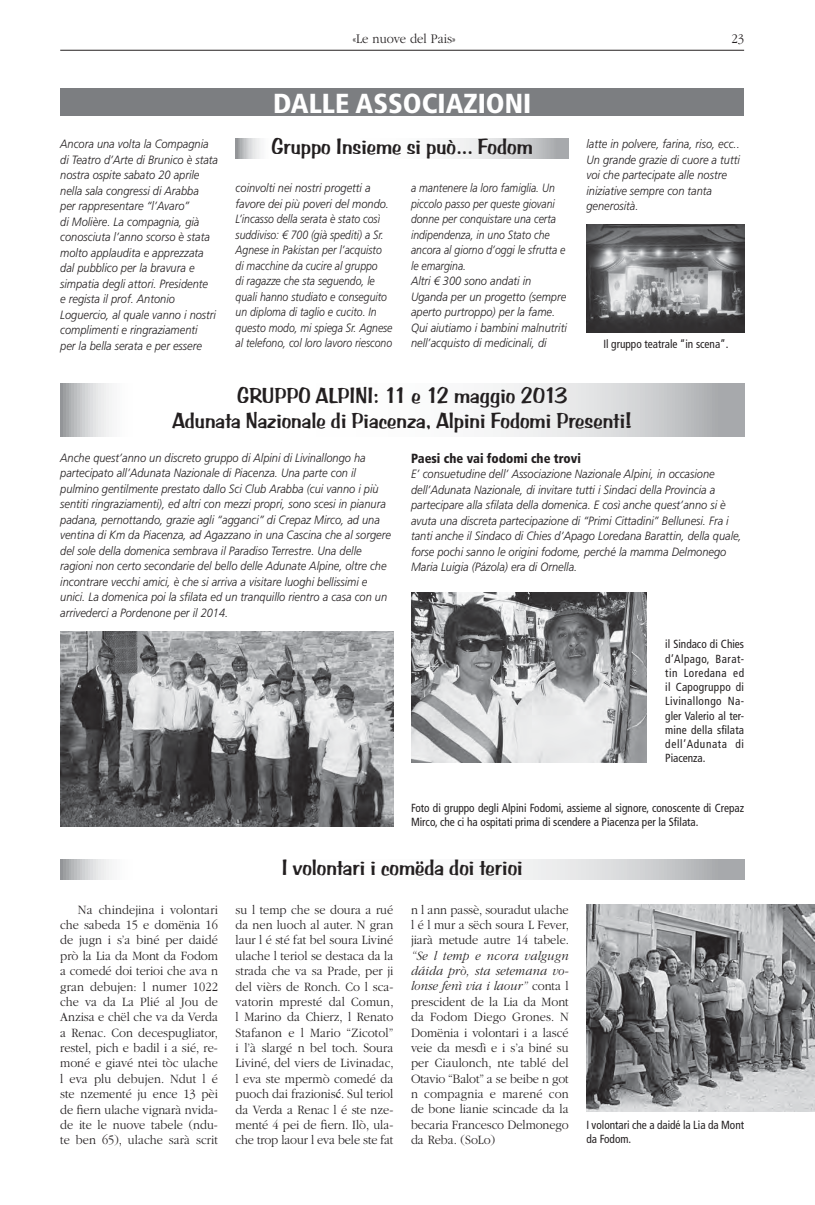
<style>
.page{position:relative;width:815px;height:1205px;background:#fff}
.page>*{position:absolute;margin:0;border:0;box-sizing:border-box;transform-origin:0 0}
.t1{font:900 condensed 27.5px "Frutiger LT Std";color:#fff}
.t2{font:22.5px/25px "Arab Bru D";color:#231f20;text-align:center;scale:.92 1}
.t3{font:300 13.75px "ITC Garamond Std";color:#231f20;scale:.92 1}
.t4{font:300 13.25px/15.4px "ITC Garamond Std";color:#231f20;text-align:justify;scale:.93 1}
.t5{font:900 condensed 13.25px "Frutiger LT Std";color:#231f20;scale:.96 1}
.t6{font:italic 300 12px/15.5px "Frutiger LT Std";color:#231f20;scale:.92 1}
.t7{font:italic 300 12px/15.5px "Frutiger LT Std";color:#231f20;scale:.87 1}
.t8{font:condensed 11.75px/14.2px "Frutiger LT Std";color:#231f20;scale:.96 1}
.s1{font-family:"Times";font-weight:400}
.s2{font-style:italic}
</style>
<div class="page">
<hr style="left:60px;top:50px;width:684px;height:1px;background:#231f20">
<svg style="left:236px;top:139px;width:333px;height:20px"></svg>
<svg style="left:60px;top:383px;width:684px;height:53px"></svg>
<div style="left:60px;top:89px;width:684px;height:27px;background:#7c7e81"></div>
<img style="left:586px;top:225px;width:159px;height:107px">
<img style="left:60px;top:631px;width:333px;height:195px">
<img style="left:411px;top:593px;width:235px;height:169px">
<svg style="left:60px;top:859px;width:684px;height:20px"></svg>
<img style="left:587px;top:904px;width:228px;height:207px">
<p class="t3" style="left:353px;top:34px;width:113px">«Le nuove del Pais»</p>
<p class="t3" style="left:731px;top:34px;width:15px">23</p>
<p class="t6" style="left:60px;top:137px;width:173px">Ancora una volta la Compagnia di Teatro d’Arte di Brunico è stata nostra ospite sabato 20 aprile nella sala congressi di Arabba<br>per rappresentare “l’Avaro”<br>di Molière. La compagnia, già conosciuta l’anno scorso è stata molto applaudita e apprezzata dal pubblico per la bravura e simpatia degli attori. Presidente<br>e regista il prof. Antonio<br>Loguercio, al quale vanno i nostri complimenti e ringraziamenti<br>per la bella serata e per essere</p>
<h1 class="t1" style="left:273px;top:90px;width:260px">DALLE ASSOCIAZIONI</h1>
<h2 class="t2" style="left:272px;top:137px;width:286px">Gruppo Insieme si può... Fodom</h2>
<p class="t6" style="left:236px;top:181px;width:172px">coinvolti nei nostri progetti a favore dei più poveri del mondo.<br>L’incasso della serata è stato così suddiviso: € 700 (già spediti) a Sr.<br>Agnese in Pakistan per l’acquisto di macchine da cucire al gruppo<br>di ragazze che sta seguendo, le quali hanno studiato e conseguito un diploma di taglio e cucito. In questo modo, mi spiega Sr. Agnese al telefono, col loro lavoro riescono</p>
<p class="t7" style="left:411px;top:181px;width:181px">a mantenere la loro famiglia. Un piccolo passo per queste giovani donne per conquistare una certa indipendenza, in uno Stato che ancora al giorno d’oggi le sfrutta e le emargina.<br>Altri € 300 sono andati in<br>Uganda per un progetto (sempre aperto purtroppo) per la fame.<br>Qui aiutiamo i bambini malnutriti nell’acquisto di medicinali, di</p>
<p class="t6" style="left:586px;top:137px;width:168px">latte in polvere, farina, riso, ecc..<br>Un grande grazie di cuore a tutti voi che partecipate alle nostre iniziative sempre con tanta generosità.</p>
<p class="t8" style="left:603px;top:337px;width:132px">Il gruppo teatrale “in scena”.</p>
<h2 class="t2" style="left:172px;top:385px;width:501px">GRUPPO ALPINI: 11 e 12 maggio 2013<br>Adunata Nazionale di Piacenza, Alpini Fodomi Presenti!</h2>
<p class="t6" style="left:60px;top:450px;width:361px">Anche quest’anno un discreto gruppo di Alpini di Livinallongo ha partecipato all’Adunata Nazionale di Piacenza. Una parte con il pulmino gentilmente prestato dallo Sci Club Arabba (cui vanno i più sentiti ringraziamenti), ed altri con mezzi propri, sono scesi in pianura padana, pernottando, grazie agli “agganci” di Crepaz Mirco, ad una ventina di Km da Piacenza, ad Agazzano in una Cascina che al sorgere del sole della domenica sembrava il Paradiso Terrestre. Una delle ragioni non certo secondarie del bello delle Adunate Alpine, oltre che incontrare vecchi amici, è che si arriva a visitare luoghi bellissimi e unici. La domenica poi la sfilata ed un tranquillo rientro a casa con un arrivederci a Pordenone per il 2014.</p>
<p class="t5" style="left:411px;top:452px;width:179px">Paesi che vai fodomi che trovi</p>
<p class="t6" style="left:411px;top:467px;width:361px">E’ consuetudine dell’ Associazione Nazionale Alpini, in occasione dell’Adunata Nazionale, di invitare tutti i Sindaci della Provincia a partecipare alla sfilata della domenica. E così anche quest’anno si è avuta una discreta partecipazione di “Primi Cittadini” Bellunesi. Fra i tanti anche il Sindaco di Chies d’Apago Loredana Barattin, della quale, forse pochi sanno le origini fodome, perché la mamma Delmonego Maria Luigia (Pázola) era di Ornella.</p>
<p class="t8" style="left:665px;top:638px;width:84px;text-align:justify">il Sindaco di Chies d’Alpago, Barat&shy;tin Loredana ed il Capogruppo di Livinallongo Na&shy;gler Valerio al ter&shy;mine della sfilata dell’Adunata di Piacenza.</p>
<p class="t4" style="left:60px;top:903px;width:171px;text-indent:18px">Na chindejina i volontari che sabeda 15 e domënia 16 de jugn i s’a biné per daidé prò la Lia da Mont da Fodom a comedé doi terioi che ava n gran debujen: l numer 1022 che va da La Plié al Jou de Anzisa e chël che va da Verda a Renac. Con decespugliator, restel, pich e badil i a sié, re&shy;moné e giavé ntei tòc ulache l eva plu debujen. Ndut l é ste nzementé ju ence 13 pèi de fiern ulache vignarà nvida&shy;de ite le nuove tabele (ndu&shy;te ben 65), ulache sarà scrit</p>
<p class="t8" style="left:411px;top:801px;width:348px">Foto di gruppo degli Alpini Fodomi, assieme al signore, conoscente di Crepaz<br>Mirco, che ci ha ospitati prima di scendere a Piacenza per la Sfilata.</p>
<h2 class="t2" style="left:282px;top:857px;width:263px">I volontari i comëda doi terioi</h2>
<p class="t4" style="left:236px;top:903px;width:171px">su l temp che se doura a rué da nen luoch al auter. N gran laur l é sté fat bel soura Liviné ulache l teriol se destaca da la strada che va sa Prade, per ji del vièrs de Ronch. Co l sca&shy;vatorin mpresté dal Comun, l Marino da Chierz, l Renato Stafanon e l Mario “Zicotol” i l’à slargé n bel toch. Soura Liviné, del viers de Livinadac, l eva ste mpermò comedé da puoch dai frazionis<span class="s1">ć</span>. Sul teriol da Verda a Renac l é ste nze&shy;menté 4 pei de fiern. Ilò, ula&shy;che trop laour l eva bele ste fat</p>
<p class="t4" style="left:411px;top:903px;width:171px">n l ann passè, souradut ulache l é l mur a sëch soura L Fever, jiarà metude autre 14 tabele.</p>
<p class="t4" style="left:411px;top:949px;width:171px"><span class="s2">“Se l temp e ncora valgugn dáida prò, sta setemana vo&shy;lonse fenì via i laour”</span> conta l prescident de la Lia da Mont da Fodom Diego Grones. N Domënia i volontari i a lascé veie da mesdì e i s’a biné su per Ciaulonch, nte tablé del Otavio “Balot” a se beibe n got n compagnia e marené con de bone lianie scincade da la becaria Francesco Delmonego da Reba. (SoLo)</p>
<p class="t8" style="left:586px;top:1118px;width:166px">I volontari che a daidé la Lia da Mont da Fodom.</p>
</div>
